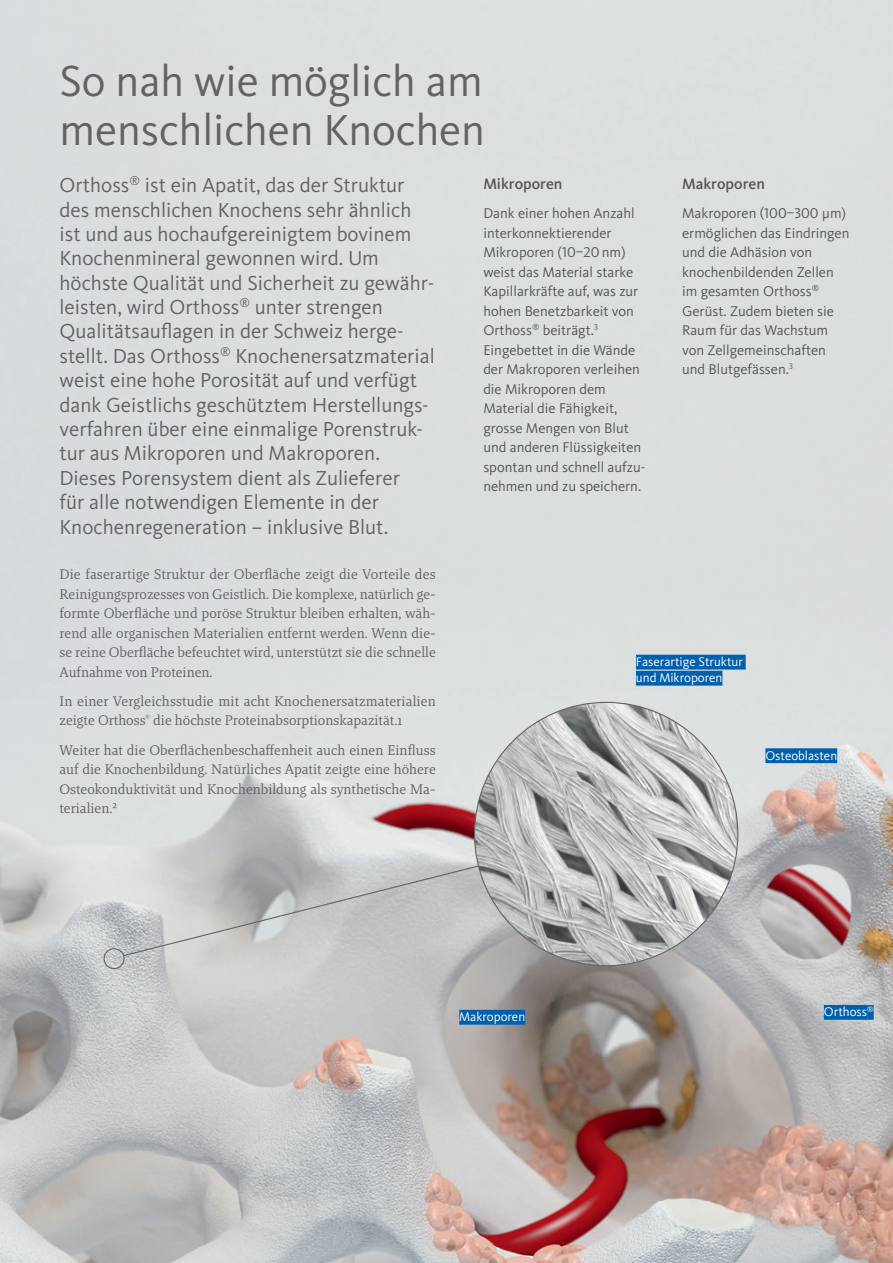
<style>
.page{position:relative;width:893px;height:1263px;background:#fff}
.page>*{position:absolute;margin:0;border:0;box-sizing:border-box;transform-origin:0 0}
.t1{font:45px/48.8px "Kievit Pro";color:#636366}
.t2{font:21px/24.5px "Kievit Pro";color:#636366}
.t3{font:500 15.75px "Kievit Pro";color:#636366}
.t4{font:14.7px/19.5px "Kievit Pro";color:#636366}
.t5{font:14.25px/19.5px "Brando";color:#636366;text-align:justify}
.t6{font:13.05px/16px "Kievit Pro";color:#fff}
</style>
<div class="page">
<img style="left:0;top:0;width:893px;height:1263px">
<svg style="left:103px;top:947px;width:23px;height:23px"></svg>
<svg style="left:123px;top:832px;width:434px;height:125px;background:#c4c5c6"></svg>
<img style="left:474px;top:702px;width:264px;height:264px;border-radius:132px">
<div style="left:636px;top:655px;width:110px;height:14px;background:#0160ae"></div>
<div style="left:636px;top:671px;width:86px;height:15px;background:#0160ae"></div>
<div style="left:459px;top:1010px;width:66px;height:15px;background:#0160ae"></div>
<div style="left:765px;top:748px;width:72px;height:15px;background:#0160ae"></div>
<div style="left:824px;top:1005px;width:43px;height:15px;background:#0160ae"></div>
<div style="left:867px;top:1005px;width:7px;height:15px;background:#0160ae"></div>
<h1 class="t1" style="left:60px;top:57px;width:427px">So nah wie möglich am menschlichen Knochen</h1>
<p class="t2" style="left:60px;top:173px;width:377px">Orthoss<sup>®</sup> ist ein Apatit, das der Struktur des menschlichen Knochens sehr ähnlich ist und aus hochaufgereinigtem bovinem Knochenmineral gewonnen wird. Um höchste Qualität und Sicherheit zu gewähr&shy;leisten, wird Orthoss<sup>®</sup> unter strengen Qualitätsauflagen in der Schweiz herge&shy;stellt. Das Orthoss<sup>®</sup> Knochenersatzmaterial weist eine hohe Porosität auf und verfügt dank Geistlichs geschütztem Herstellungs&shy;verfahren über eine einmalige Porenstruk&shy;tur aus Mikroporen und Makroporen.<br>Dieses Porensystem dient als Zulieferer<br>für alle notwendigen Elemente in der Knochenregeneration – inklusive Blut.</p>
<p class="t5" style="left:60px;top:564px;width:378px">Die faserartige Struktur der Oberfläche zeigt die Vorteile des Reinigungsprozesses von Geistlich. Die komplexe, natürlich ge&shy;formte Oberfläche und poröse Struktur bleiben erhalten, wäh&shy;rend alle organischen Materialien entfernt werden. Wenn die&shy;se reine Oberfläche befeuchtet wird, unterstützt sie die schnelle Aufnahme von Proteinen.</p>
<p class="t5" style="left:60px;top:691px;width:378px">In einer Vergleichsstudie mit acht Knochenersatzmaterialien zeigte Orthoss<sup>®</sup> die höchste Proteinabsorptionskapazität.1</p>
<p class="t5" style="left:60px;top:740px;width:378px">Weiter hat die Oberflächenbeschaffenheit auch einen Einfluss auf die Knochenbildung. Natürliches Apatit zeigte eine höhere Osteokonduktivität und Knochenbildung als synthetische Ma&shy;terialien.²</p>
<p class="t3" style="left:483px;top:174px;width:81px">Mikroporen</p>
<p class="t4" style="left:483px;top:203px;width:163px">Dank einer hohen Anzahl interkonnektierender<br>Mikroporen (10–20 nm) weist das Material starke<br>Kapillarkräfte auf, was zur hohen Benetzbarkeit von<br>Orthoss<sup>®</sup> beiträgt.<sup>3<br></sup>Eingebettet in die Wände der Makroporen verleihen die Mikroporen dem<br>Material die Fähigkeit, grosse Mengen von Blut und anderen Flüssigkeiten spontan und schnell aufzu&shy;nehmen und zu speichern.</p>
<p class="t3" style="left:682px;top:174px;width:84px">Makroporen</p>
<p class="t4" style="left:682px;top:203px;width:169px">Makroporen (100–300 μm) ermöglichen das Eindringen und die Adhäsion von knochenbildenden Zellen im gesamten Orthoss<sup>®<br></sup>Gerüst. Zudem bieten sie<br>Raum für das Wachstum von Zellgemeinschaften und Blutgefässen.<sup>3</sup></p>
<p class="t6" style="left:636px;top:653px;width:108px">Faserartige Struktur und Mikroporen</p>
<p class="t6" style="left:765px;top:747px;width:73px">Osteoblasten</p>
<p class="t6" style="left:459px;top:1009px;width:67px">Makroporen</p>
<p class="t6" style="left:824px;top:1004px;width:51px">Orthoss<sup>®</sup></p>
</div>
